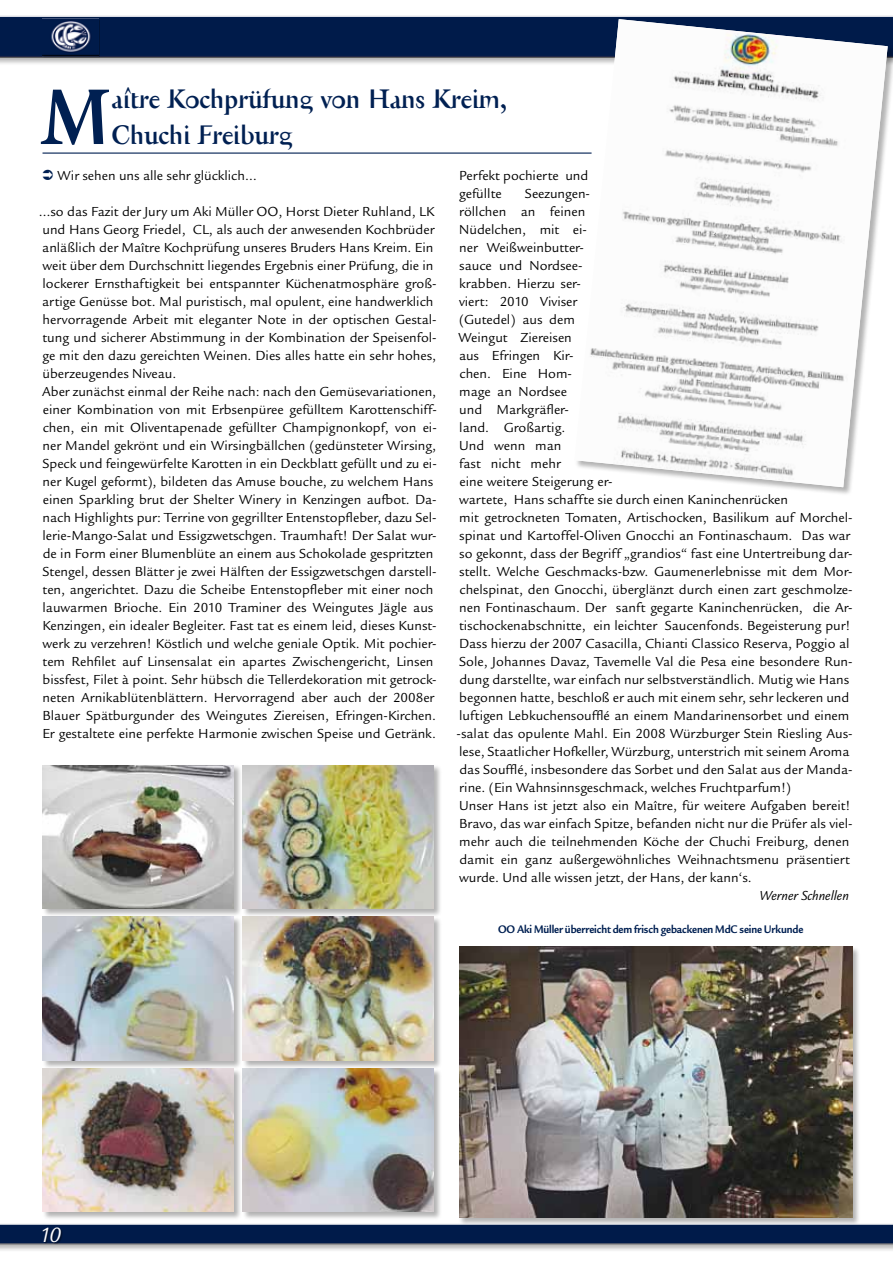
<style>
.page{position:relative;width:893px;height:1263px;background:#fff}
.page>*{position:absolute;margin:0;border:0;box-sizing:border-box;transform-origin:0 0}
.t1{font:700 79.95px "AF Retrospecta";color:#002052;scale:.9 1}
.t2{font:700 27px/36px "AF Retrospecta";letter-spacing:-.01em;color:#002052;scale:.9 1}
.t3{font:italic 22.5px "Legacy San ITC";color:#fff}
.t4{font:14.25px/18px "Legacy San ITC";color:#000}
.t5{font:italic 14.25px "Legacy San ITC";color:#000}
.t6{font:700 12px "Legacy San ITC";letter-spacing:-.01em;color:#002052;scale:.9 1}
</style>
<div class="page">
<div style="left:459px;top:946px;width:402px;height:280px;background:#000;opacity:.3"></div>
<img style="left:459px;top:946px;width:393px;height:271px">
<hr style="left:43px;top:153px;width:549px;height:1px;background:#002052">
<div style="left:42px;top:916px;width:200px;height:153px;background:#000;opacity:.3"></div>
<img style="left:43px;top:917px;width:190px;height:143px">
<div style="left:42px;top:1068px;width:200px;height:152px;background:#000;opacity:.3"></div>
<img style="left:43px;top:1069px;width:190px;height:143px">
<div style="left:242px;top:765px;width:201px;height:152px;background:#000;opacity:.3"></div>
<img style="left:243px;top:765px;width:191px;height:143px">
<div style="left:242px;top:916px;width:201px;height:153px;background:#000;opacity:.3"></div>
<img style="left:243px;top:917px;width:191px;height:143px">
<div style="left:242px;top:1068px;width:201px;height:152px;background:#000;opacity:.3"></div>
<img style="left:243px;top:1069px;width:191px;height:143px">
<div style="left:42px;top:765px;width:200px;height:152px;background:#000;opacity:.3"></div>
<img style="left:43px;top:765px;width:190px;height:143px">
<img style="left:0;top:15px;width:893px;height:49px">
<div style="left:0;top:1225px;width:893px;height:27px;background:#efefef"></div>
<img style="left:0;top:1220px;width:893px;height:29px">
<div style="left:43px;top:19px;width:57px;height:39px;background:#001c4b"></div>
<img style="left:43px;top:15px;width:55px;height:49px">
<div style="left:44px;top:1228px;width:19px;height:16px;background:#000;opacity:.4"></div>
<div style="left:574px;top:19px;width:319px;height:477px;background:#000;opacity:.3"></div>
<img style="left:574px;top:19px;width:314px;height:468px">
<h1 class="t1" style="left:40px;top:64px;width:81px">M</h1>
<h2 class="t2" style="left:111px;top:80px;width:441px">aître Kochprüfung von Hans Kreim,<br>Chuchi Freiburg</h2>
<p class="t4" style="left:58px;top:167px;width:201px">Wir sehen uns alle sehr glücklich…</p>
<p class="t4" style="left:39px;top:203px;width:400px">…so das Fazit der Jury um Aki Müller OO, Horst Dieter Ruhland, LK und Hans Georg Friedel, CL, als auch der anwesenden Kochbrüder anläßlich der Maître Kochprüfung unseres Bruders Hans Kreim. Ein weit über dem Durchschnitt liegendes Ergebnis einer Prüfung, die in lockerer Ernsthaftigkeit bei entspannter Küchenatmosphäre groß&shy;artige Genüsse bot. Mal puristisch, mal opulent, eine handwerklich hervorragende Arbeit mit eleganter Note in der optischen Gestal&shy;tung und sicherer Abstimmung in der Kombination der Speisenfol&shy;ge mit den dazu gereichten Weinen. Dies alles hatte ein sehr hohes, überzeugendes Niveau.<br>Aber zunächst einmal der Reihe nach: nach den Gemüsevariationen, einer Kombination von mit Erbsenpüree gefülltem Karottenschiff&shy;chen, ein mit Oliventapenade gefüllter Champignonkopf, von ei&shy;ner Mandel gekrönt und ein Wirsingbällchen (gedünsteter Wirsing, Speck und feingewürfelte Karotten in ein Deckblatt gefüllt und zu ei&shy;ner Kugel geformt), bildeten das Amuse bouche, zu welchem Hans einen Sparkling brut der Shelter Winery in Kenzingen aufbot. Da&shy;nach Highlights pur: Terrine von gegrillter Entenstopfleber, dazu Sel&shy;lerie-Mango-Salat und Essigzwetschgen. Traumhaft! Der Salat wur&shy;de in Form einer Blumenblüte an einem aus Schokolade gespritzten Stengel, dessen Blätter je zwei Hälften der Essigzwetschgen darstell&shy;ten, angerichtet. Dazu die Scheibe Entenstopfleber mit einer noch lauwarmen Brioche. Ein 2010 Traminer des Weingutes Jägle aus Kenzingen, ein idealer Begleiter. Fast tat es einem leid, dieses Kunst&shy;werk zu verzehren! Köstlich und welche geniale Optik. Mit pochier&shy;tem Rehfilet auf Linsensalat ein apartes Zwischengericht, Linsen bissfest, Filet à point. Sehr hübsch die Tellerdekoration mit getrock&shy;neten Arnikablütenblättern. Hervorragend aber auch der 2008er Blauer Spätburgunder des Weingutes Ziereisen, Efringen-Kirchen.<br>Er gestaltete eine perfekte Harmonie zwischen Speise und Getränk.</p>
<p class="t4" style="left:459px;top:167px;width:131px">Perfekt pochierte und gefüllte</p>
<p class="t4" style="left:457px;top:185px;width:397px;text-indent:68px">Seezungen-<br>röllchen an feinen<br>Nüdelchen, mit ei-<br>ner Weißweinbutter-<br>sauce und Nordsee-<br>krabben. Hierzu ser-<br>viert: 2010 Viviser<br>(Gutedel) aus dem<br>Weingut Ziereisen<br>aus Efringen Kir-<br>chen. Eine Hom-<br>mage an Nordsee<br>und Markgräfler-<br>land. Großartig.<br>Und wenn man<br>fast nicht mehr<br>eine weitere Steigerung er-<br>wartete, Hans schaffte sie durch einen Kaninchenrücken<br>mit getrockneten Tomaten, Artischocken, Basilikum auf Morchel&shy;spinat und Kartoffel-Oliven Gnocchi an Fontinaschaum. Das war so gekonnt, dass der Begriff „grandios“ fast eine Untertreibung dar&shy;stellt. Welche Geschmacks-bzw. Gaumenerlebnisse mit dem Mor&shy;chelspinat, den Gnocchi, überglänzt durch einen zart geschmolze&shy;nen Fontinaschaum. Der sanft gegarte Kaninchenrücken, die Ar&shy;tischockenabschnitte, ein leichter Saucenfonds. Begeisterung pur!<br>Dass hierzu der 2007 Casacilla, Chianti Classico Reserva, Poggio al Sole, Johannes Davaz, Tavemelle Val die Pesa eine besondere Run&shy;dung darstellte, war einfach nur selbstverständlich. Mutig wie Hans begonnen hatte, beschloß er auch mit einem sehr, sehr leckeren und luftigen Lebkuchensoufflé an einem Mandarinensorbet und einem -salat das opulente Mahl. Ein 2008 Würzburger Stein Riesling Aus&shy;lese, Staatlicher Hofkeller, Würzburg, unterstrich mit seinem Aroma das Soufflé, insbesondere das Sorbet und den Salat aus der Manda&shy;rine. (Ein Wahnsinnsgeschmack, welches Fruchtparfum!)<br>Unser Hans ist jetzt also ein Maître, für weitere Aufgaben bereit!<br>Bravo, das war einfach Spitze, befanden nicht nur die Prüfer als viel&shy;mehr auch die teilnehmenden Köche der Chuchi Freiburg, denen damit ein ganz außergewöhnliches Weihnachtsmenu präsentiert wurde. Und alle wissen jetzt, der Hans, der kann‘s.</p>
<p class="t5" style="left:759px;top:888px;width:91px">Werner Schnellen</p>
<p class="t6" style="left:498px;top:922px;width:341px">OO Aki Müller überreicht dem frisch gebackenen MdC seine Urkunde</p>
<h3 class="t3" style="left:39px;top:1223px;width:23px">10</h3>
</div>
